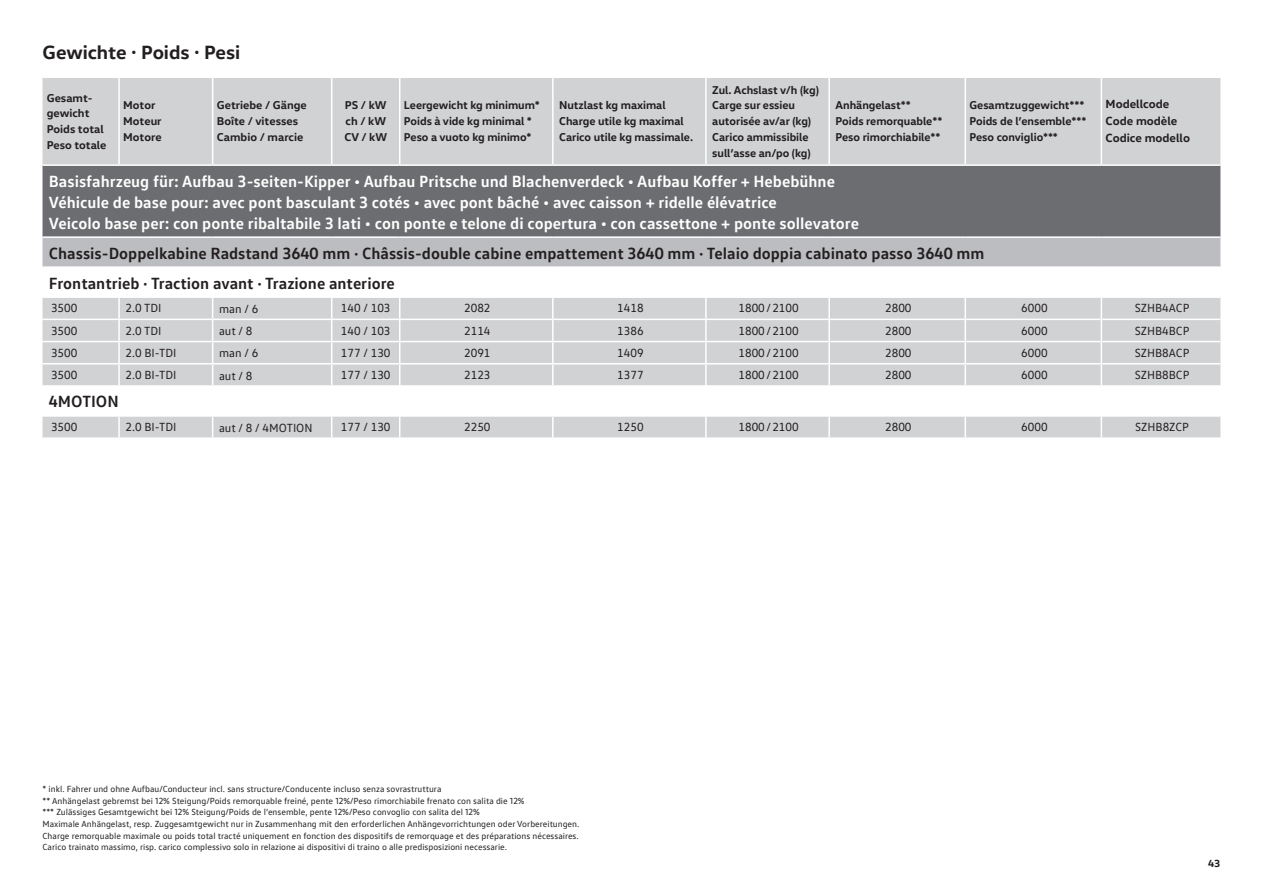
<style>
.page{position:relative;width:1263px;height:893px;background:#fff}
.page>*{position:absolute;margin:0;border:0;box-sizing:border-box;transform-origin:0 0}
.t1{font:700 19.5px "VW Head";letter-spacing:-.005em;color:#231f20}
.t2{font:700 16.5px/21px "VW Text";color:#fff}
.t3{font:700 16.5px/30px "VW Text";color:#231f20}
.t4{font:12px "VW Text";color:#231f20}
.t5{font:700 12px/17px "VW Head";color:#231f20}
.t6{font:700 11.55px/15.8px "VW Head";letter-spacing:-.005em;color:#231f20}
.t7{font:700 10.5px "VW Head";color:#231f20}
.t8{font:9px/11.7px "VW Text";color:#231f20}
</style>
<div class="page">
<svg style="left:43px;top:78px;width:1177px;height:359px;fill:#d1d2d4"></svg>
<div style="left:43px;top:166px;width:1177px;height:70px;background:#6c6d70"></div>
<hr style="left:118px;top:78px;width:2px;height:86px;background:#fff">
<hr style="left:212px;top:78px;width:1px;height:86px;background:#fff">
<hr style="left:331px;top:78px;width:1px;height:86px;background:#fff">
<hr style="left:399px;top:78px;width:1px;height:86px;background:#fff">
<hr style="left:552px;top:78px;width:2px;height:86px;background:#fff">
<hr style="left:705px;top:78px;width:2px;height:86px;background:#fff">
<hr style="left:828px;top:78px;width:2px;height:86px;background:#fff">
<hr style="left:964px;top:78px;width:2px;height:86px;background:#fff">
<hr style="left:43px;top:164px;width:76px;height:2px;background:#fff">
<hr style="left:119px;top:164px;width:94px;height:2px;background:#fff">
<hr style="left:213px;top:164px;width:119px;height:2px;background:#fff">
<hr style="left:332px;top:164px;width:68px;height:2px;background:#fff">
<hr style="left:400px;top:164px;width:153px;height:2px;background:#fff">
<hr style="left:553px;top:164px;width:153px;height:2px;background:#fff">
<hr style="left:706px;top:164px;width:123px;height:2px;background:#fff">
<hr style="left:829px;top:164px;width:136px;height:2px;background:#fff">
<hr style="left:965px;top:164px;width:136px;height:2px;background:#fff">
<hr style="left:1101px;top:164px;width:119px;height:2px;background:#fff">
<hr style="left:705px;top:387px;width:2px;height:28px;background:#fff">
<svg style="left:212px;top:417px;width:1px;height:20px"></svg>
<hr style="left:118px;top:417px;width:2px;height:20px;background:#fff">
<svg style="left:331px;top:417px;width:1px;height:20px"></svg>
<svg style="left:399px;top:417px;width:1px;height:20px"></svg>
<hr style="left:552px;top:417px;width:2px;height:20px;background:#fff">
<hr style="left:705px;top:417px;width:2px;height:20px;background:#fff">
<hr style="left:828px;top:417px;width:2px;height:20px;background:#fff">
<hr style="left:964px;top:417px;width:2px;height:20px;background:#fff">
<hr style="left:43px;top:415px;width:76px;height:2px;background:#fff">
<hr style="left:119px;top:415px;width:94px;height:2px;background:#fff">
<hr style="left:213px;top:415px;width:119px;height:2px;background:#fff">
<hr style="left:332px;top:415px;width:68px;height:2px;background:#fff">
<hr style="left:400px;top:415px;width:153px;height:2px;background:#fff">
<hr style="left:553px;top:415px;width:153px;height:2px;background:#fff">
<hr style="left:706px;top:415px;width:123px;height:2px;background:#fff">
<hr style="left:829px;top:415px;width:136px;height:2px;background:#fff">
<hr style="left:965px;top:415px;width:136px;height:2px;background:#fff">
<hr style="left:1102px;top:415px;width:118px;height:2px;background:#fff">
<hr style="left:43px;top:236px;width:76px;height:2px;background:#fff">
<hr style="left:119px;top:236px;width:94px;height:2px;background:#fff">
<hr style="left:213px;top:236px;width:119px;height:2px;background:#fff">
<hr style="left:332px;top:236px;width:68px;height:2px;background:#fff">
<hr style="left:400px;top:236px;width:153px;height:2px;background:#fff">
<hr style="left:553px;top:236px;width:153px;height:2px;background:#fff">
<hr style="left:706px;top:236px;width:123px;height:2px;background:#fff">
<hr style="left:829px;top:236px;width:136px;height:2px;background:#fff">
<hr style="left:965px;top:236px;width:136px;height:2px;background:#fff">
<hr style="left:43px;top:385px;width:76px;height:2px;background:#fff">
<hr style="left:119px;top:385px;width:94px;height:2px;background:#fff">
<hr style="left:213px;top:385px;width:119px;height:2px;background:#fff">
<hr style="left:332px;top:385px;width:68px;height:2px;background:#fff">
<hr style="left:400px;top:385px;width:153px;height:2px;background:#fff">
<hr style="left:553px;top:385px;width:154px;height:2px;background:#fff">
<hr style="left:1101px;top:236px;width:119px;height:2px;background:#fff">
<hr style="left:705px;top:385px;width:124px;height:2px;background:#fff">
<hr style="left:829px;top:385px;width:136px;height:2px;background:#fff">
<hr style="left:965px;top:385px;width:136px;height:2px;background:#fff">
<hr style="left:1102px;top:385px;width:118px;height:2px;background:#fff">
<hr style="left:1101px;top:78px;width:1px;height:86px;background:#fff">
<svg style="left:43px;top:237px;width:1177px;height:149px"></svg>
<hr style="left:1101px;top:386px;width:1px;height:30px;background:#fff">
<svg style="left:1101px;top:416px;width:1px;height:21px"></svg>
<h1 class="t1" style="left:43px;top:40px;width:199px">Gewichte · Poids · Pesi</h1>
<p class="t6" style="left:47px;top:89px;width:61px">Gesamt&shy;gewicht<br>Poids total<br>Peso totale</p>
<p class="t6" style="left:123px;top:97px;width:40px">Motor<br>Moteur<br>Motore</p>
<p class="t6" style="left:217px;top:97px;width:91px">Getriebe / Gänge<br>Boîte / vitesses<br>Cambio / marcie</p>
<p class="t6" style="left:344px;top:97px;width:44px;text-align:justify">PS / kW ch / kW CV / kW</p>
<p class="t6" style="left:404px;top:97px;width:137px">Leergewicht kg minimum*<br>Poids à vide kg minimal *<br>Peso a vuoto kg minimo*</p>
<p class="t6" style="left:559px;top:97px;width:135px">Nutzlast kg maximal<br>Charge utile kg maximal<br>Carico utile kg massimale.</p>
<p class="t6" style="left:712px;top:81px;width:108px">Zul. Achslast v/h (kg)<br>Carge sur essieu autorisée av/ar (kg)<br>Carico ammissibile sull’asse an/po (kg)</p>
<p class="t6" style="left:836px;top:97px;width:108px">Anhängelast**<br>Poids remorquable**<br>Peso rimorchiabile**</p>
<p class="t6" style="left:969px;top:97px;width:118px">Gesamtzuggewicht***<br>Poids de l’ensemble***<br>Peso conviglio***</p>
<h3 class="t5" style="left:1106px;top:95px;width:86px">Modellcode<br>Code modèle<br>Codice modello</h3>
<p class="t2" style="left:49px;top:170px;width:812px">Basisfahrzeug für: Aufbau 3-seiten-Kipper • Aufbau Pritsche und Blachenverdeck • Aufbau Koffer + Hebebühne<br>Véhicule de base pour: avec pont basculant 3 cotés • avec pont bâché • avec caisson + ridelle élévatrice<br>Veicolo base per: con ponte ribaltabile 3 lati • con ponte e telone di copertura • con cassettone + ponte sollevatore</p>
<h2 class="t3" style="left:49px;top:237px;width:937px">Chassis-Doppelkabine Radstand 3640 mm ∙ Châssis-double cabine empattement 3640 mm ∙ Telaio doppia cabinato passo 3640 mm<br>Frontantrieb ∙ Traction avant ∙ Trazione anteriore</h2>
<h3 class="t4" style="left:51px;top:301px;width:28px">3500</h3>
<h3 class="t4" style="left:125px;top:301px;width:38px">2.0 TDI</h3>
<h3 class="t4" style="left:219px;top:301px;width:41px">man / 6</h3>
<h3 class="t4" style="left:341px;top:301px;width:51px">140 / 103</h3>
<h3 class="t4" style="left:464px;top:301px;width:28px">2082</h3>
<h3 class="t4" style="left:617px;top:301px;width:28px">1418</h3>
<h3 class="t4" style="left:738px;top:301px;width:62px">1800/2100</h3>
<h3 class="t4" style="left:885px;top:301px;width:28px">2800</h3>
<h3 class="t4" style="left:1021px;top:301px;width:28px">6000</h3>
<h3 class="t4" style="left:1135px;top:301px;width:56px">SZHB4ACP</h3>
<h3 class="t4" style="left:51px;top:323px;width:28px">3500</h3>
<h3 class="t4" style="left:125px;top:323px;width:38px">2.0 TDI</h3>
<h3 class="t4" style="left:219px;top:324px;width:35px">aut / 8</h3>
<h3 class="t4" style="left:341px;top:323px;width:51px">140 / 103</h3>
<h3 class="t4" style="left:464px;top:323px;width:28px">2114</h3>
<h3 class="t4" style="left:617px;top:323px;width:28px">1386</h3>
<h3 class="t4" style="left:738px;top:323px;width:62px">1800/2100</h3>
<h3 class="t4" style="left:885px;top:323px;width:28px">2800</h3>
<h3 class="t4" style="left:1021px;top:323px;width:28px">6000</h3>
<h3 class="t4" style="left:1135px;top:323px;width:56px">SZHB4BCP</h3>
<h3 class="t4" style="left:51px;top:345px;width:28px">3500</h3>
<h3 class="t4" style="left:125px;top:345px;width:53px">2.0 BI-TDI</h3>
<h3 class="t4" style="left:219px;top:346px;width:41px">man / 6</h3>
<h3 class="t4" style="left:341px;top:345px;width:51px">177 / 130</h3>
<h3 class="t4" style="left:464px;top:345px;width:28px">2091</h3>
<h3 class="t4" style="left:617px;top:345px;width:28px">1409</h3>
<h3 class="t4" style="left:738px;top:345px;width:62px">1800/2100</h3>
<h3 class="t4" style="left:885px;top:345px;width:28px">2800</h3>
<h3 class="t4" style="left:1021px;top:345px;width:28px">6000</h3>
<h3 class="t4" style="left:1135px;top:345px;width:56px">SZHB8ACP</h3>
<h3 class="t4" style="left:51px;top:367px;width:28px">3500</h3>
<h3 class="t4" style="left:125px;top:367px;width:53px">2.0 BI-TDI</h3>
<h3 class="t4" style="left:219px;top:368px;width:35px">aut / 8</h3>
<h3 class="t4" style="left:341px;top:367px;width:51px">177 / 130</h3>
<h3 class="t4" style="left:464px;top:367px;width:28px">2123</h3>
<h3 class="t4" style="left:617px;top:367px;width:28px">1377</h3>
<h3 class="t4" style="left:738px;top:367px;width:62px">1800/2100</h3>
<h3 class="t4" style="left:885px;top:367px;width:28px">2800</h3>
<h3 class="t4" style="left:1021px;top:367px;width:28px">6000</h3>
<h3 class="t4" style="left:1135px;top:367px;width:56px">SZHB8BCP</h3>
<h2 class="t3" style="left:49px;top:386px;width:71px">4MOTION</h2>
<h3 class="t4" style="left:51px;top:420px;width:28px">3500</h3>
<h3 class="t4" style="left:125px;top:420px;width:53px">2.0 BI-TDI</h3>
<h3 class="t4" style="left:219px;top:420px;width:95px">aut / 8 / 4MOTION</h3>
<h3 class="t4" style="left:341px;top:420px;width:51px">177 / 130</h3>
<h3 class="t4" style="left:464px;top:420px;width:28px">2250</h3>
<h3 class="t4" style="left:617px;top:420px;width:28px">1250</h3>
<h3 class="t4" style="left:738px;top:420px;width:62px">1800/2100</h3>
<h3 class="t4" style="left:885px;top:420px;width:28px">2800</h3>
<h3 class="t4" style="left:1021px;top:420px;width:28px">6000</h3>
<h3 class="t4" style="left:1135px;top:420px;width:55px">SZHB8ZCP</h3>
<p class="t8" style="left:43px;top:783px;width:538px">* inkl. Fahrer und ohne Aufbau/Conducteur incl. sans structure/Conducente incluso senza sovrastruttura<br>** Anhängelast gebremst bei 12% Steigung/Poids remorquable freiné, pente 12%/Peso rimorchiabile frenato con salita die 12%<br>*** Zulässiges Gesamtgewicht bei 12% Steigung/Poids de l’ensemble, pente 12%/Peso convoglio con salita del 12%<br>Maximale Anhängelast, resp. Zuggesamtgewicht nur in Zusammenhang mit den erforderlichen Anhängevorrichtungen oder Vorbereitungen.<br>Charge remorquable maximale ou poids total tracté uniquement en fonction des dispositifs de remorquage et des préparations nécessaires.<br>Carico trainato massimo, risp. carico complessivo solo in relazione ai dispositivi di traino o alle predisposizioni necessarie.</p>
<p class="t7" style="left:1208px;top:857px;width:14px">43</p>
</div>
